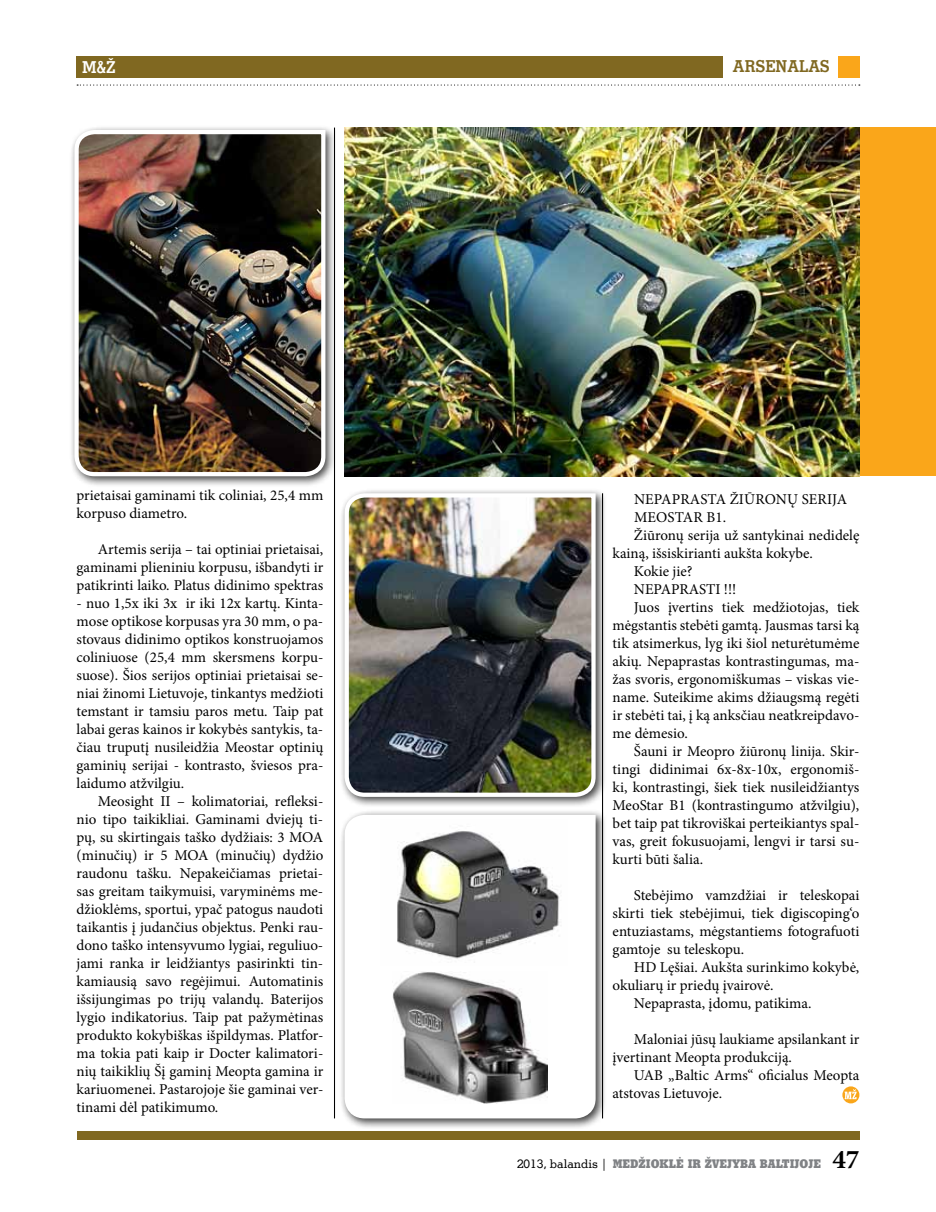
<style>
.page{position:relative;width:936px;height:1212px;background:#fff}
.page>*{position:absolute;margin:0;border:0;box-sizing:border-box;transform-origin:0 0}
.t1{font:700 27px "Minion Pro";color:#000}
.t2{font:16.5px "Stymie Bd EU";color:#806821}
.t3{font:16.5px "Stymie Bd EU";color:#fff}
.t4{font:15px/18px "Minion Pro";color:#000;text-align:justify}
.t5{font:12px "Stymie X Bd EU";color:#808285}
.s1{font-family:"Stymie Md EU";color:#000}
</style>
<div class="page">
<div style="left:77px;top:1131px;width:782px;height:9px;background:#806821"></div>
<svg style="left:77px;top:85px;width:782px;height:1px"></svg>
<div style="left:77px;top:56px;width:646px;height:21px;background:#806821"></div>
<div style="left:838px;top:56px;width:21px;height:21px;background:#faa61a"></div>
<div style="left:344px;top:128px;width:591px;height:348px;background:#faa61a"></div>
<img style="left:344px;top:128px;width:515px;height:348px">
<div style="left:339px;top:809px;width:267px;height:320px;background:#000;opacity:.75"></div>
<svg style="left:342px;top:813px;width:255px;height:307px"></svg>
<div style="left:339px;top:488px;width:267px;height:320px;background:#000;opacity:.75"></div>
<img style="left:342px;top:491px;width:255px;height:308px">
<div style="left:69px;top:125px;width:267px;height:363px;background:#000;opacity:.75"></div>
<img style="left:72px;top:128px;width:255px;height:350px">
<hr style="left:334px;top:128px;width:1px;height:990px;background:#000">
<hr style="left:602px;top:493px;width:1px;height:625px;background:#000">
<svg style="left:842px;top:1086px;width:17px;height:17px"></svg>
<svg style="left:844px;top:1089px;width:12px;height:10px"></svg>
<img style="left:392px;top:972px;width:155px;height:131px">
<p class="t3" style="left:82px;top:57px;width:35px">M&amp;Ž</p>
<p class="t2" style="left:732px;top:56px;width:34px">ARSEN</p>
<p class="t2" style="left:787px;top:56px;width:43px">ALAS</p>
<p class="t4" style="left:77px;top:486px;width:248px">prietaisai gaminami tik coliniai, 25,4 mm korpuso diametro.</p>
<p class="t4" style="left:77px;top:540px;width:248px;text-indent:21px">Artemis serija – tai optiniai prietaisai, gaminami plieniniu korpusu, išbandyti ir patikrinti laiko. Platus didinimo spektras</p>
<p class="t4" style="left:77px;top:594px;width:248px">- nuo 1,5x iki 3x ir iki 12x kartų. Kinta&shy;mose optikose korpusas yra 30 mm, o pa&shy;stovaus didinimo optikos konstruojamos coliniuose (25,4 mm skersmens korpu&shy;suose). Šios serijos optiniai prietaisai se&shy;niai žinomi Lietuvoje, tinkantys medžioti temstant ir tamsiu paros metu. Taip pat labai geras kainos ir kokybės santykis, ta&shy;čiau truputį nusileidžia Meostar optinių gaminių serijai - kontrasto, šviesos pra&shy;laidumo atžvilgiu.</p>
<p class="t4" style="left:77px;top:792px;width:248px;text-indent:21px">Meosight II – kolimatoriai, refleksi&shy;nio tipo taikikliai. Gaminami dviejų ti&shy;pų, su skirtingais taško dydžiais: 3 MOA (minučių) ir 5 MOA (minučių) dydžio raudonu tašku. Nepakeičiamas prietai&shy;sas greitam taikymuisi, varyminėms me&shy;džioklėms, sportui, ypač patogus naudoti taikantis į judančius objektus. Penki rau&shy;dono taško intensyvumo lygiai, reguliuo&shy;jami ranka ir leidžiantys pasirinkti tin&shy;kamiausią savo regėjimui. Automatinis išsijungimas po trijų valandų. Baterijos lygio indikatorius. Taip pat pažymėtinas produkto kokybiškas išpildymas. Platfor&shy;ma tokia pati kaip ir Docter kalimatori&shy;nių taikiklių Šį gaminį Meopta gamina ir kariuomenei. Pastarojoje šie gaminai ver&shy;tinami dėl patikimumo.</p>
<p class="t4" style="left:634px;top:490px;width:22px">Nepaprasta</p>
<p class="t4" style="left:729px;top:490px;width:37px">žiūron</p>
<p class="t4" style="left:787px;top:490px;width:23px">ų serija</p>
<p class="t4" style="left:634px;top:508px;width:51px">MeoStar</p>
<p class="t4" style="left:706px;top:508px;width:21px">B1.</p>
<p class="t4" style="left:634px;top:526px;width:227px">Žiūronų serija už santykinai nedidelę</p>
<p class="t4" style="left:612px;top:544px;width:202px">kainą, išsiskirianti aukšta kokybe.</p>
<p class="t4" style="left:634px;top:562px;width:60px">Kokie jie?</p>
<p class="t4" style="left:634px;top:580px;width:104px">NEPAPRASTI !!!</p>
<p class="t4" style="left:634px;top:598px;width:227px">Juos įvertins tiek medžiotojas, tiek</p>
<p class="t4" style="left:612px;top:616px;width:248px">mėgstantis stebėti gamtą. Jausmas tarsi ką</p>
<p class="t4" style="left:612px;top:634px;width:248px">tik atsimerkus, lyg iki šiol neturėtumėme</p>
<p class="t4" style="left:612px;top:652px;width:248px">akių. Nepaprastas kontrastingumas, ma-</p>
<p class="t4" style="left:612px;top:670px;width:248px">žas svoris, ergonomiškumas – viskas vie-</p>
<p class="t4" style="left:612px;top:688px;width:248px">name. Suteikime akims džiaugsmą regėti</p>
<p class="t4" style="left:612px;top:706px;width:248px">ir stebėti tai, į ką anksčiau neatkreipdavo-</p>
<p class="t4" style="left:612px;top:724px;width:77px">me dėmesio.</p>
<p class="t4" style="left:634px;top:742px;width:227px">Šauni ir Meopro žiūronų linija. Skir-</p>
<p class="t4" style="left:612px;top:760px;width:248px">tingi didinimai 6x-8x-10x, ergonomiš-</p>
<p class="t4" style="left:612px;top:778px;width:248px">ki, kontrastingi, šiek tiek nusileidžiantys</p>
<p class="t4" style="left:612px;top:796px;width:248px">MeoStar B1 (kontrastingumo atžvilgiu),</p>
<p class="t4" style="left:612px;top:814px;width:248px">bet taip pat tikroviškai perteikiantys spal-</p>
<p class="t4" style="left:612px;top:832px;width:248px">vas, greit fokusuojami, lengvi ir tarsi su-</p>
<p class="t4" style="left:612px;top:850px;width:92px">kurti būti šalia.</p>
<p class="t4" style="left:612px;top:886px;width:248px;text-indent:21px">Stebėjimo vamzdžiai ir teleskopai skirti tiek stebėjimui, tiek digiscoping‘o entuziastams, mėgstantiems fotografuoti gamtoje su teleskopu.</p>
<p class="t4" style="left:634px;top:958px;width:227px">HD Lęšiai. Aukšta surinkimo kokybė,</p>
<p class="t4" style="left:612px;top:976px;width:162px">okuliarų ir priedų įvairovė.</p>
<p class="t4" style="left:634px;top:994px;width:179px">Nepaprasta, įdomu, patikima.</p>
<p class="t4" style="left:612px;top:1030px;width:248px;text-indent:21px">Maloniai jūsų laukiame apsilankant ir įvertinant Meopta produkciją.</p>
<p class="t4" style="left:612px;top:1066px;width:248px;text-indent:21px">UAB „Baltic Arms“ oficialus Meopta atstovas Lietuvoje.</p>
<p class="t5" style="left:517px;top:1156px;width:305px"><span class="s1">2013, balandis |</span> MEDŽIOKLĖ IR ŽVEJYBA BALTIJOJE</p>
<h1 class="t1" style="left:832px;top:1140px;width:28px">47</h1>
</div>
